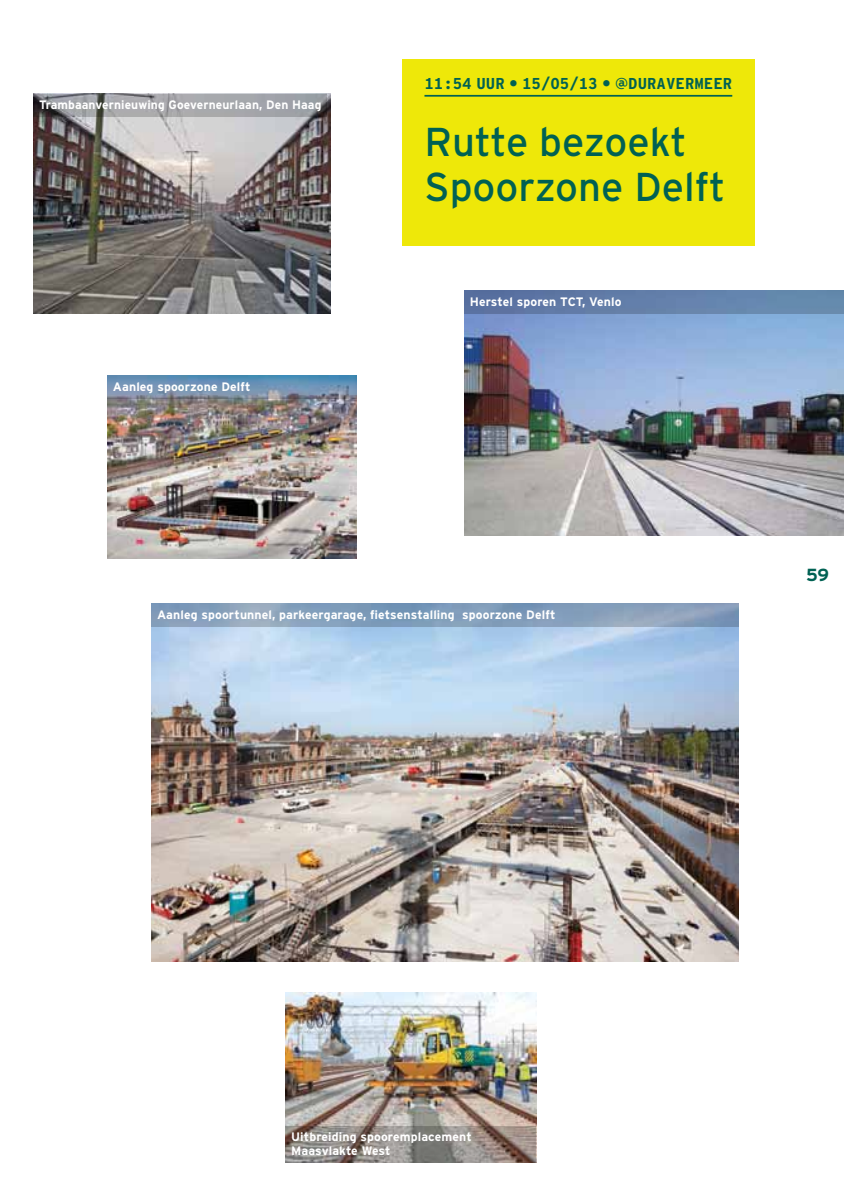
<style>
.page{position:relative;width:844px;height:1191px;background:#fff}
.page>*{position:absolute;margin:0;border:0;box-sizing:border-box;transform-origin:0 0}
.t1{font:40.25px/44.6px "Interstate";color:#006153}
.t2{font:700 17.5px "Interstate";color:#006153}
.t3{font:700 15.75px "Interstate Mono";color:#006153}
.t4{font:700 12.25px/14px "Interstate";letter-spacing:.01em;color:#fff}
.s1{font-family:"Interstate"}
</style>
<div class="page">
<div style="left:402px;top:60px;width:352px;height:186px;background:#eee809"></div>
<hr style="left:424px;top:95px;width:308px;height:2px;background:#006153">
<img style="left:151px;top:627px;width:587px;height:334px">
<img style="left:33px;top:94px;width:297px;height:220px">
<img style="left:107px;top:398px;width:250px;height:160px">
<img style="left:285px;top:993px;width:251px;height:132px">
<img style="left:464px;top:313px;width:379px;height:223px">
<svg style="left:33px;top:94px;width:294px;height:22px;background:#96989c"></svg>
<svg style="left:285px;top:1125px;width:251px;height:37px;background:#8e8580"></svg>
<svg style="left:151px;top:604px;width:587px;height:23px;background:#859fbb"></svg>
<svg style="left:107px;top:375px;width:250px;height:23px;background:#6d90af"></svg>
<div style="left:464px;top:290px;width:379px;height:23px;background:linear-gradient(to right,#5b6fa1,#698eb2)"></div>
<p class="t4" style="left:39px;top:98px;width:284px">Trambaanvernieuwing Goeverneurlaan, Den Haag</p>
<p class="t4" style="left:113px;top:379px;width:139px">Aanleg spoorzone Delft</p>
<p class="t3" style="left:424px;top:75px;width:309px">11:54 UUR • 15/05/13 • <span class="s1">@</span>DURAVERMEER</p>
<h1 class="t1" style="left:424px;top:119px;width:302px">Rutte bezoekt<br>Spoorzone Delft</h1>
<p class="t4" style="left:469px;top:294px;width:153px">Herstel sporen TCT, Venlo</p>
<p class="t4" style="left:157px;top:608px;width:400px">Aanleg spoortunnel, parkeergarage, fietsenstalling spoorzone Delft</p>
<h2 class="t2" style="left:806px;top:564px;width:24px">59</h2>
<p class="t4" style="left:291px;top:1129px;width:182px">Uitbreiding spooremplacement<br>Maasvlakte West</p>
</div>
